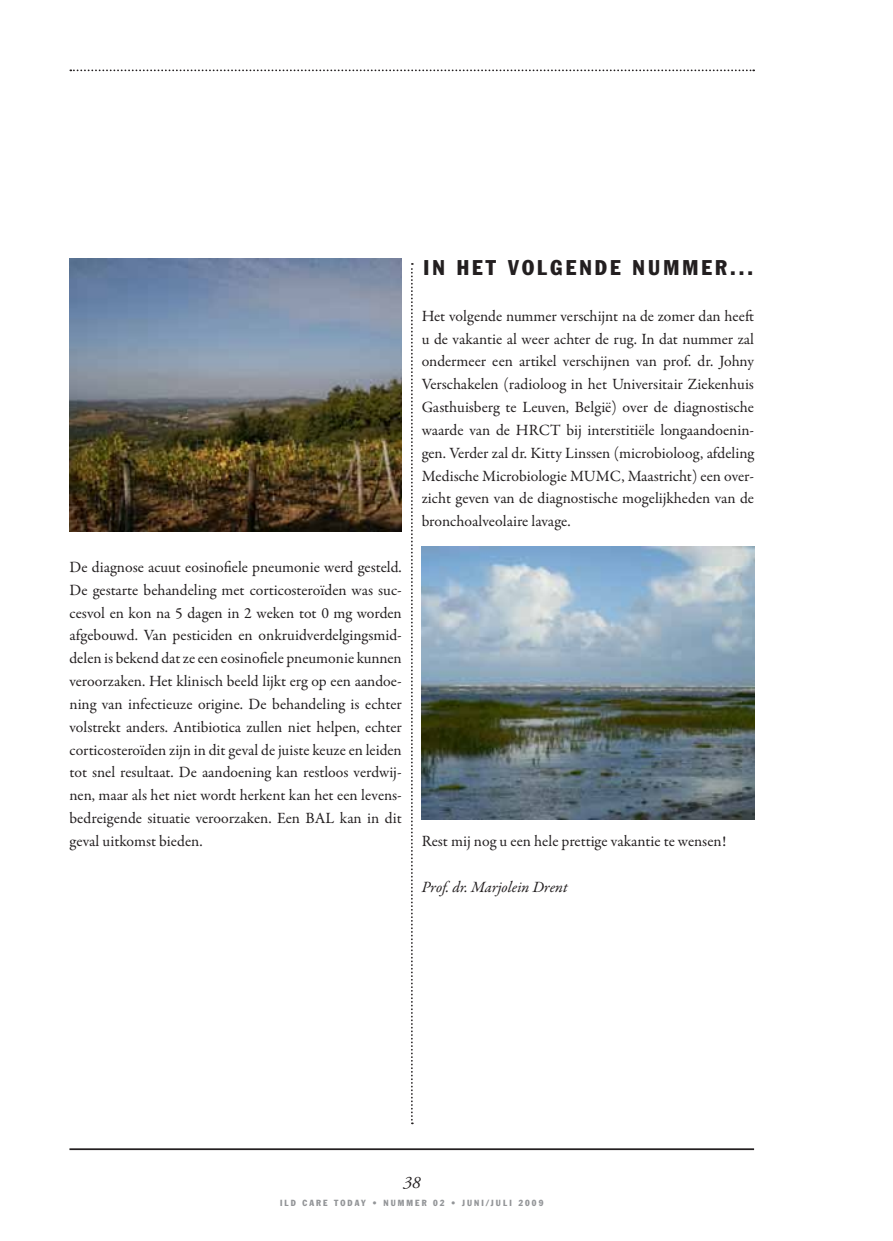
<style>
.page{position:relative;width:893px;height:1241px;background:#fff}
.page>*{position:absolute;margin:0;border:0;box-sizing:border-box;transform-origin:0 0}
.t1{font:condensed 21px "Franklin Gothic LT";color:#231f20}
.t2{font:italic 17.5px "Adobe Garamond Pro";color:#231f20}
.t3{font:15.75px/22.8px "Garamond Premr Pro";color:#231f20;text-align:justify}
.t4{font:italic 15.75px "Garamond Premr Pro";color:#231f20}
.t5{font:condensed 8.75px "Franklin Gothic LT";letter-spacing:.24em;color:#939598}
</style>
<div class="page">
<hr style="left:69px;top:1148px;width:685px;height:1px;background:#231f20">
<svg style="left:70px;top:69px;width:684px;height:2px"></svg>
<img style="left:422px;top:546px;width:332px;height:273px">
<img style="left:69px;top:258px;width:333px;height:273px">
<svg style="left:411px;top:263px;width:2px;height:860px"></svg>
<h1 class="t1" style="left:423px;top:255px;width:157px">IN HET VOL GENDE</h1>
<h1 class="t1" style="left:633px;top:255px;width:17px">NUMMER</h1>
<h1 class="t1" style="left:730px;top:255px;width:25px">...</h1>
<p class="t3" style="left:69px;top:556px;width:334px">De diagnose acuut eosinofiele pneumonie werd gesteld.<br>De gestarte behandeling met corticosteroïden was suc&shy;cesvol en kon na 5 dagen in 2 weken tot 0 mg worden afgebouwd. Van pesticiden en onkruidverdelgingsmid&shy;delen is bekend dat ze een eosinofiele pneumonie kunnen veroorzaken. Het klinisch beeld lijkt erg op een aandoe&shy;ning van infectieuze origine. De behandeling is echter volstrekt anders. Antibiotica zullen niet helpen, echter corticosteroïden zijn in dit geval de juiste keuze en leiden tot snel resultaat. De aandoening kan restloos verdwij&shy;nen, maar als het niet wordt herkent kan het een levens&shy;bedreigende situatie veroorzaken. Een BAL kan in dit geval uitkomst bieden.</p>
<p class="t3" style="left:422px;top:305px;width:334px">Het volgende nummer verschijnt na de zomer dan heeft u de vakantie al weer achter de rug. In dat nummer zal ondermeer een artikel verschijnen van prof. dr. Johny Verschakelen (radioloog in het Universitair Ziekenhuis Gasthuisberg te Leuven, België) over de diagnostische waarde van de HRCT bij interstitiële longaandoenin&shy;gen. Verder zal dr. Kitty Linssen (microbioloog, afdeling Medische Microbiologie MUMC, Maastricht) een over&shy;zicht geven van de diagnostische mogelijkheden van de bronchoalveolaire lavage.</p>
<p class="t3" style="left:422px;top:829px;width:306px">Rest mij nog u een hele prettige vakantie te wensen!</p>
<p class="t4" style="left:422px;top:876px;width:148px">Prof. dr. Marjolein Drent</p>
<p class="t2" style="left:403px;top:1172px;width:19px">38</p>
<p class="t5" style="left:280px;top:1197px;width:265px">ILD CARE TODAY • NUMMER 02 • JUNI/JULI 2009</p>
</div>
